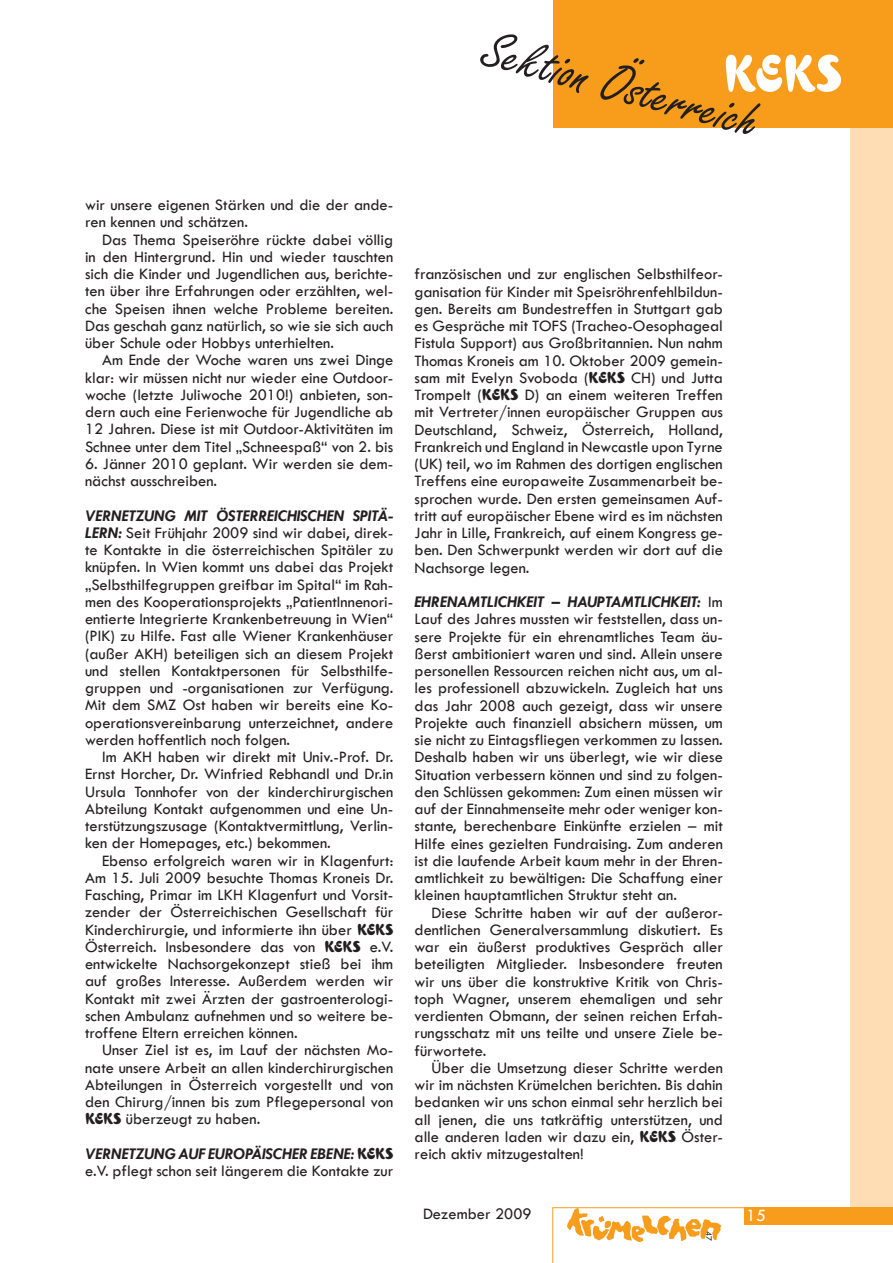
<style>
.page{position:relative;width:893px;height:1263px;background:#fff}
.page>*{position:absolute;margin:0;border:0;box-sizing:border-box;transform-origin:0 0}
.t1{font:54px "Croissant D";color:#fff}
.t2{font:18px "Tw Cen";color:#fff}
.t3{font:16.5px/17.2px "Tw Cen";color:#231f20;text-align:justify}
.t4{font:9px "Tw Cen";color:#231f20}
.s1{font-weight:700;font-style:italic}
.s2{font-family:"Croissant D"}
</style>
<div class="page">
<div style="left:850px;top:128px;width:43px;height:1081px;background:#feddb4"></div>
<svg style="left:552px;top:1207px;width:341px;height:56px"></svg>
<img style="left:568px;top:1209px;width:153px;height:33px">
<div style="left:553px;top:0;width:340px;height:128px;background:#f89c1c"></div>
<svg style="left:480px;top:34px;width:281px;height:100px"></svg>
<h1 class="t1" style="left:723px;top:42px;width:120px">KEKS</h1>
<p class="t3" style="left:85px;top:196px;width:310px">wir unsere eigenen Stärken und die der ande&shy;ren kennen und schätzen.</p>
<p class="t3" style="left:85px;top:231px;width:310px;text-indent:17px">Das Thema Speiseröhre rückte dabei völlig in den Hintergrund. Hin und wieder tauschten sich die Kinder und Jugendlichen aus, berichte&shy;ten über ihre Erfahrungen oder erzählten, wel&shy;che Speisen ihnen welche Probleme bereiten.<br>Das geschah ganz natürlich, so wie sie sich auch über Schule oder Hobbys unterhielten.</p>
<p class="t3" style="left:85px;top:351px;width:310px;text-indent:17px">Am Ende der Woche waren uns zwei Dinge klar: wir müssen nicht nur wieder eine Outdoor&shy;woche (letzte Juliwoche 2010!) anbieten, son&shy;dern auch eine Ferienwoche für Jugendliche ab 12 Jahren. Diese ist mit Outdoor-Aktivitäten im Schnee unter dem Titel „Schneespaß“ von 2. bis</p>
<p class="t3" style="left:85px;top:455px;width:310px">6. Jänner 2010 geplant. Wir werden sie dem&shy;nächst ausschreiben.</p>
<p class="t3" style="left:85px;top:507px;width:310px"><span class="s1">VERNETZUNG MIT ÖSTERREICHISCHEN SPITÄ-LERN:</span> Seit Frühjahr 2009 sind wir dabei, direk&shy;te Kontakte in die österreichischen Spitäler zu knüpfen. In Wien kommt uns dabei das Projekt „Selbsthilfegruppen greifbar im Spital“ im Rah&shy;men des Kooperationsprojekts „PatientInnenori&shy;entierte Integrierte Krankenbetreuung in Wien“ (PIK) zu Hilfe. Fast alle Wiener Krankenhäuser (außer AKH) beteiligen sich an diesem Projekt und stellen Kontaktpersonen für Selbsthilfe&shy;gruppen und -organisationen zur Verfügung.<br>Mit dem SMZ Ost haben wir bereits eine Ko&shy;operationsvereinbarung unterzeichnet, andere werden hoffentlich noch folgen.</p>
<p class="t3" style="left:85px;top:748px;width:310px;text-indent:17px">Im AKH haben wir direkt mit Univ.-Prof. Dr.<br>Ernst Horcher, Dr. Winfried Rebhandl und Dr.in Ursula Tonnhofer von der kinderchirurgischen Abteilung Kontakt aufgenommen und eine Un&shy;terstützungszusage (Kontaktvermittlung, Verlin&shy;ken der Homepages, etc.) bekommen.</p>
<p class="t3" style="left:85px;top:852px;width:310px;text-indent:17px">Ebenso erfolgreich waren wir in Klagenfurt:<br>Am 15. Juli 2009 besuchte Thomas Kroneis Dr.<br>Fasching, Primar im LKH Klagenfurt und Vorsit&shy;zender der Österreichischen Gesellschaft für Kinderchirurgie, und informierte ihn über <span class="s2">KEKS </span>Österreich. Insbesondere das von <span class="s2">KEKS</span> e.V. entwickelte Nachsorgekonzept stieß bei ihm auf großes Interesse. Außerdem werden wir Kontakt mit zwei Ärzten der gastroenterologi&shy;schen Ambulanz aufnehmen und so weitere be&shy;troffene Eltern erreichen können.</p>
<p class="t3" style="left:85px;top:1041px;width:310px;text-indent:17px">Unser Ziel ist es, im Lauf der nächsten Mo&shy;nate unsere Arbeit an allen kinderchirurgischen Abteilungen in Österreich vorgestellt und von den Chirurg/innen bis zum Pflegepersonal von <span class="s2">KEKS</span> überzeugt zu haben.</p>
<p class="t3" style="left:85px;top:1145px;width:310px"><span class="s1">VERNETZUNG AUF EUROPÄISCHER EBENE:</span> <span class="s2">KEKS </span>e.V. pflegt schon seit längerem die Kontakte zur</p>
<p class="t3" style="left:415px;top:265px;width:310px">französischen und zur englischen Selbsthilfeor&shy;ganisation für Kinder mit Speisröhrenfehlbildun&shy;gen. Bereits am Bundestreffen in Stuttgart gab es Gespräche mit TOFS (Tracheo-Oesophageal Fistula Support) aus Großbritannien. Nun nahm Thomas Kroneis am 10. Oktober 2009 gemein&shy;sam mit Evelyn Svoboda (<span class="s2">KEKS</span> CH) und Jutta Trompelt (<span class="s2">KEKS</span> D) an einem weiteren Treffen mit Vertreter/innen europäischer Gruppen aus Deutschland, Schweiz, Österreich, Holland, Frankreich und England in Newcastle upon Tyrne (UK) teil, wo im Rahmen des dortigen englischen Treffens eine europaweite Zusammenarbeit be&shy;sprochen wurde. Den ersten gemeinsamen Auf&shy;tritt auf europäischer Ebene wird es im nächsten Jahr in Lille, Frankreich, auf einem Kongress ge&shy;ben. Den Schwerpunkt werden wir dort auf die Nachsorge legen.</p>
<p class="t3" style="left:415px;top:593px;width:310px"><span class="s1">EHRENAMTLICHKEIT – HAUPTAMTLICHKEIT:</span> Im Lauf des Jahres mussten wir feststellen, dass un&shy;sere Projekte für ein ehrenamtliches Team äu&shy;ßerst ambitioniert waren und sind. Allein unsere personellen Ressourcen reichen nicht aus, um al&shy;les professionell abzuwickeln. Zugleich hat uns das Jahr 2008 auch gezeigt, dass wir unsere Projekte auch finanziell absichern müssen, um sie nicht zu Eintagsfliegen verkommen zu lassen.<br>Deshalb haben wir uns überlegt, wie wir diese Situation verbessern können und sind zu folgen&shy;den Schlüssen gekommen: Zum einen müssen wir auf der Einnahmenseite mehr oder weniger kon&shy;stante, berechenbare Einkünfte erzielen – mit Hilfe eines gezielten Fundraising. Zum anderen ist die laufende Arbeit kaum mehr in der Ehren&shy;amtlichkeit zu bewältigen: Die Schaffung einer kleinen hauptamtlichen Struktur steht an.</p>
<p class="t3" style="left:415px;top:904px;width:310px;text-indent:17px">Diese Schritte haben wir auf der außeror&shy;dentlichen Generalversammlung diskutiert. Es war ein äußerst produktives Gespräch aller beteiligten Mitglieder. Insbesondere freuten wir uns über die konstruktive Kritik von Chris&shy;toph Wagner, unserem ehemaligen und sehr verdienten Obmann, der seinen reichen Erfah&shy;rungsschatz mit uns teilte und unsere Ziele be&shy;fürwortete.</p>
<p class="t3" style="left:415px;top:1059px;width:310px;text-indent:17px">Über die Umsetzung dieser Schritte werden wir im nächsten Krümelchen berichten. Bis dahin bedanken wir uns schon einmal sehr herzlich bei all jenen, die uns tatkräftig unterstützen, und alle anderen laden wir dazu ein, <span class="s2">KEKS</span> Öster&shy;reich aktiv mitzugestalten!</p>
<p class="t3" style="left:423px;top:1205px;width:110px">Dezember 2009</p>
<p class="t2" style="left:746px;top:1204px;width:21px">15</p>
<p class="t4" style="left:714px;top:1231px;width:11px;rotate:90deg">47</p>
</div>
